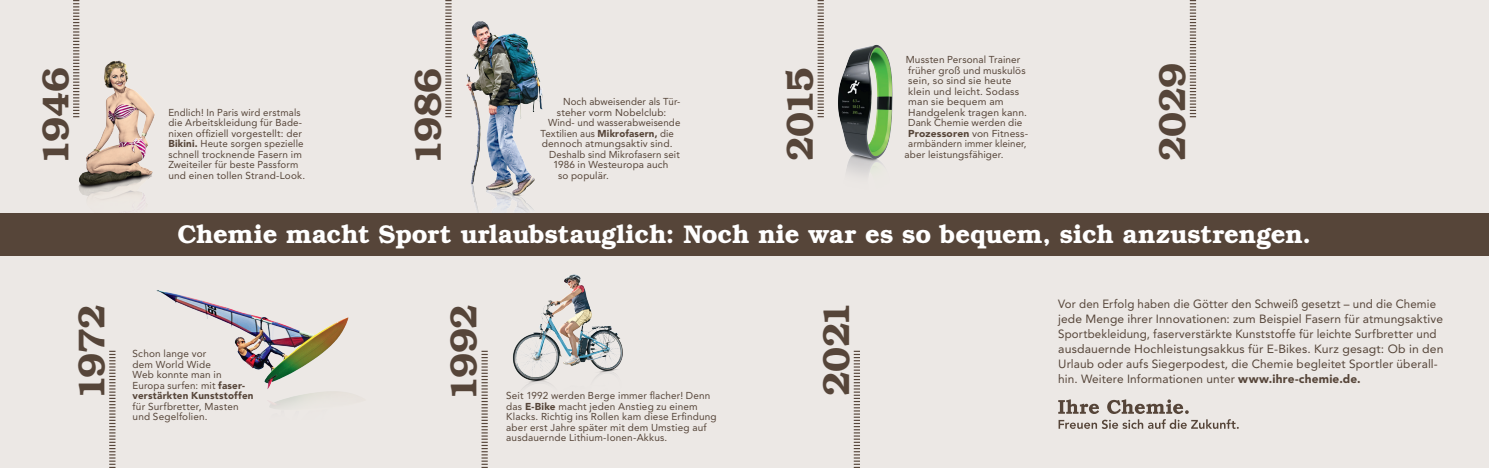
<style>
.page{position:relative;width:1489px;height:468px;background:#fff}
.page>*{position:absolute;margin:0;border:0;box-sizing:border-box;transform-origin:0 0}
.t1{font:600 37.5px "Bookman Std";letter-spacing:-.01em;color:#564539}
.t2{font:600 25.62px "Bookman Std";letter-spacing:-.005em;color:#fff}
.t3{font:11.88px/15px "Avenir LT Std";letter-spacing:.01em;color:#564539}
.t4{font:10px/10.5px "Avenir LT Std";letter-spacing:.015em;color:#564539}
.s1{font-weight:900}
</style>
<div class="page">
<div style="left:0;top:0;width:1488px;height:468px;background:#ece8e5"></div>
<img style="left:445px;top:0;width:98px;height:213px">
<img style="left:73px;top:57px;width:82px;height:144px">
<img style="left:481px;top:274px;width:142px;height:150px">
<img style="left:156px;top:290px;width:193px;height:118px">
<img style="left:820px;top:31px;width:73px;height:144px">
<div style="left:0;top:213px;width:1488px;height:42px;background:#564539"></div>
<svg style="left:1058px;top:399px;width:180px;height:30px"></svg>
<svg style="left:817px;top:0;width:6px;height:117px"></svg>
<svg style="left:1189px;top:0;width:6px;height:117px"></svg>
<svg style="left:445px;top:0;width:6px;height:117px"></svg>
<svg style="left:73px;top:0;width:6px;height:117px"></svg>
<svg style="left:481px;top:351px;width:6px;height:117px"></svg>
<svg style="left:109px;top:351px;width:6px;height:117px"></svg>
<svg style="left:853px;top:351px;width:7px;height:117px"></svg>
<p class="t4" style="left:905px;top:54px;width:123px">Mussten Personal Trainer früher groß und muskulös sein, so sind sie heute klein und leicht. Sodass man sie bequem am<br>Handgelenk tragen kann.<br>Dank Chemie werden die<br><span class="s1">Prozessoren</span> von Fitness&shy;armbändern immer kleiner,</p>
<h1 class="t1" style="left:33px;top:165px;width:99px;rotate:-90deg">1946</h1>
<h1 class="t1" style="left:405px;top:165px;width:98px;rotate:-90deg">1986</h1>
<h1 class="t1" style="left:1150px;top:161px;width:100px;rotate:-90deg">2029</h1>
<h1 class="t1" style="left:777px;top:161px;width:96px;rotate:-90deg">2015</h1>
<p class="t4" style="left:563px;top:96px;width:118px">Noch abweisender als Tür-</p>
<p class="t4" style="left:556px;top:107px;width:111px">steher vorm Nobelclub:</p>
<p class="t4" style="left:548px;top:117px;width:134px">Wind- und wasserabweisende</p>
<p class="t4" style="left:540px;top:128px;width:135px">Textilien aus <span class="s1">Mikrofasern,</span> die</p>
<p class="t4" style="left:541px;top:138px;width:132px">dennoch atmungsaktiv sind.</p>
<p class="t4" style="left:549px;top:149px;width:132px">Deshalb sind Mikrofasern seit</p>
<p class="t4" style="left:553px;top:159px;width:117px">1986 in Westeuropa auch</p>
<p class="t4" style="left:558px;top:170px;width:52px">so populär.</p>
<p class="t4" style="left:168px;top:107px;width:138px">Endlich! In Paris wird erstmals die Arbeitskleidung für Bade&shy;nixen offiziell vorgestellt: der<br><span class="s1">Bikini.</span> Heute sorgen spezielle schnell trocknende Fasern im<br>Zweiteiler für beste Passform und einen tollen Strand-Look.</p>
<p class="t4" style="left:904px;top:149px;width:100px">aber leistungsfähiger.</p>
<h2 class="t2" style="left:178px;top:219px;width:1135px">Chemie macht Sport urlaubstauglich: Noch nie war es so bequem, sich anzustrengen.</h2>
<h1 class="t1" style="left:70px;top:400px;width:98px;rotate:-90deg">1972</h1>
<h1 class="t1" style="left:441px;top:401px;width:98px;rotate:-90deg">1992</h1>
<h1 class="t1" style="left:814px;top:396px;width:96px;rotate:-90deg">2021</h1>
<p class="t4" style="left:133px;top:348px;width:122px">Schon lange vor<br>dem World Wide<br>Web konnte man in<br>Europa surfen: mit <span class="s1">faser&shy;verstärkten Kunststoffen</span></p>
<p class="t4" style="left:133px;top:401px;width:108px">für Surfbretter, Masten und Segelfolien.</p>
<p class="t4" style="left:506px;top:390px;width:212px">Seit 1992 werden Berge immer flacher! Denn das <span class="s1">E-Bike</span> macht jeden Anstieg zu einem Klacks. Richtig ins Rollen kam diese Erfindung aber erst Jahre später mit dem Umstieg auf ausdauernde Lithium-Ionen-Akkus.</p>
<p class="t3" style="left:1058px;top:296px;width:387px">Vor den Erfolg haben die Götter den Schweiß gesetzt – und die Chemie jede Menge ihrer Innovationen: zum Beispiel Fasern für atmungsaktive Sportbekleidung, faserverstärkte Kunststoffe für leichte Surfbretter und ausdauernde Hochleistungsakkus für E-Bikes. Kurz gesagt: Ob in den Urlaub oder aufs Siegerpodest, die Chemie begleitet Sportler überall&shy;hin. Weitere Informationen unter <span class="s1">www.ihre-chemie.de.</span></p>
</div>
